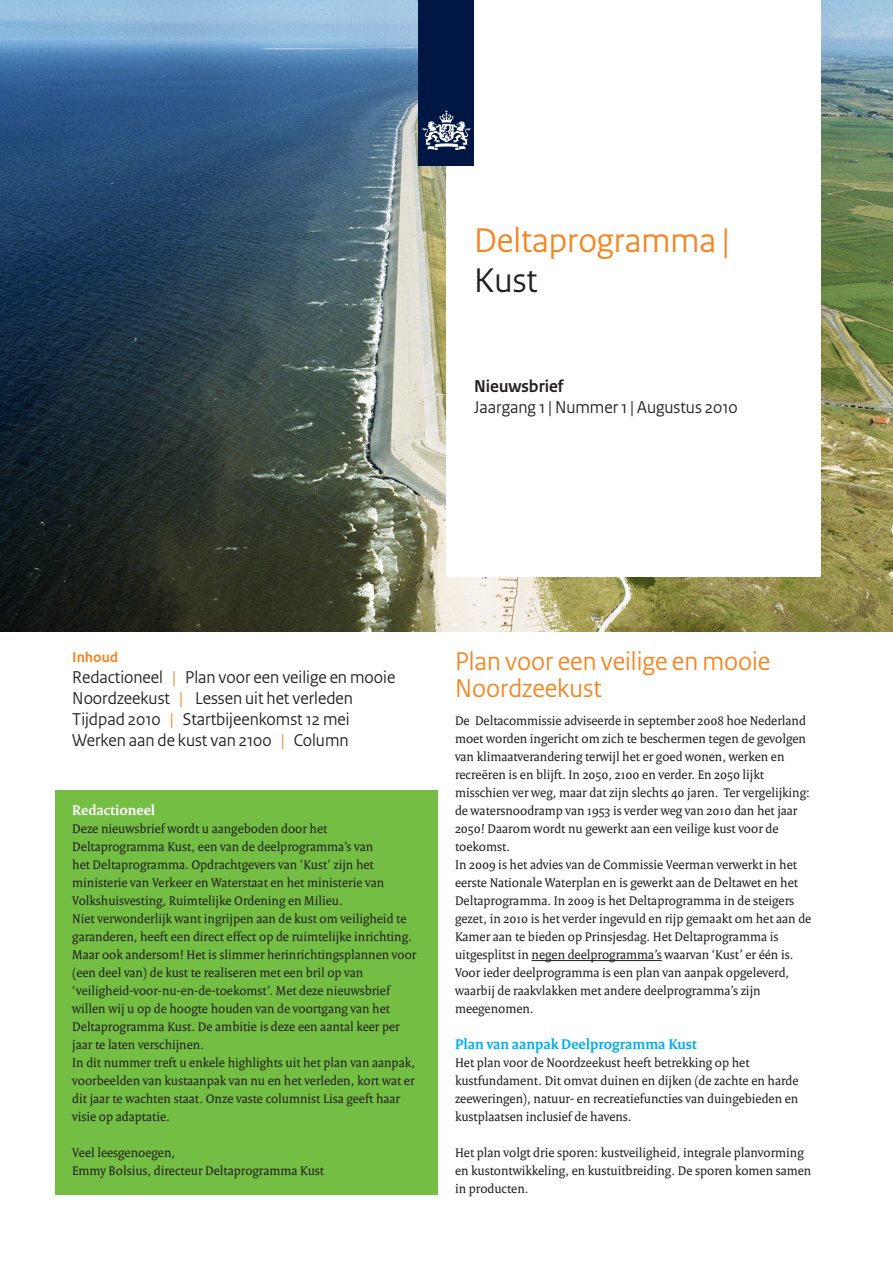
<style>
.page{position:relative;width:893px;height:1263px;background:#fff}
.page>*{position:absolute;margin:0;border:0;box-sizing:border-box;transform-origin:0 0}
._02_RO_Subtitel{font:36px/39.6px "Rijksoverheid Sans Heading";color:#f58520}
._03_RO_Kop{font:27px/27px "Rijksoverheid Sans Heading";color:#f58520}
._44_RO_Inhoud_Tekst{font:18px/21px "Rijksoverheid Sans Heading";color:#231f20}
._45_RO_Nieuwsbrief_N{font:18px/21px "Rijksoverheid Sans Heading";color:#231f20}
._05_RO_Alineakop{font:700 15px "Rijksoverheid Serif";color:#00aeef}
._05_RO_Alineakop-2{font:700 15px "Rijksoverheid Serif";color:#fff}
._43_RO_Inhoud_Kop{font:700 15px "Rijksoverheid Sans Text";color:#f58520}
._10_RO_Broodtekst{font:13.5px/18px "Rijksoverheid Serif";color:#231f20}
.s1{color:#231f20}
.s2{font-weight:700}
.s3{color:#f58520}
</style>
<div class="page">
<img style="left:0;top:0;width:893px;height:631px">
<hr style="left:532px;top:960px;width:130px;height:1px;background:#231f20">
<div style="left:446px;top:0;width:375px;height:576px;background:#fff"></div>
<div style="left:419px;top:0;width:55px;height:166px;background:#001643"></div>
<svg style="left:423px;top:110px;width:47px;height:40px"></svg>
<div style="left:55px;top:791px;width:383px;height:404px;background:#74bf43"></div>
<p class="_02_RO_Subtitel" style="left:474px;top:221px;width:257px">Deltaprogramma |<br><span class="s1">Kust</span></p>
<p class="_45_RO_Nieuwsbrief_N" style="left:474px;top:376px;width:265px"><span class="s2">Nieuwsbrief<br></span>Jaargang 1 | Nummer 1 | Augustus 2010</p>
<p class="_43_RO_Inhoud_Kop" style="left:72px;top:649px;width:47px">Inhoud</p>
<p class="_44_RO_Inhoud_Tekst" style="left:72px;top:667px;width:324px">Redactioneel <span class="s3">|</span> Plan voor een veilige en mooie<br>Noordzeekust <span class="s3">|</span> Lessen uit het verleden</p>
<p class="_44_RO_Inhoud_Tekst" style="left:72px;top:709px;width:279px">Tijdpad 2010 <span class="s3">|</span> Startbijeenkomst 12 mei</p>
<p class="_44_RO_Inhoud_Tekst" style="left:72px;top:730px;width:278px">Werken aan de kust van 2100 <span class="s3">|</span> Column</p>
<p class="_05_RO_Alineakop-2" style="left:72px;top:801px;width:84px">Redactioneel</p>
<p class="_10_RO_Broodtekst" style="left:72px;top:820px;width:303px">Deze nieuwsbrief wordt u aangeboden door het<br>Deltaprogramma Kust, een van de deelprogramma’s van</p>
<p class="_10_RO_Broodtekst" style="left:72px;top:856px;width:313px">het Deltaprogramma. Opdrachtgevers van ‘Kust’ zijn het ministerie van Verkeer en Waterstaat en het ministerie van<br>Volkshuisvesting, Ruimtelijke Ordening en Milieu.</p>
<p class="_10_RO_Broodtekst" style="left:72px;top:910px;width:346px">Niet verwonderlijk want ingrijpen aan de kust om veiligheid te garanderen, heeft een direct effect op de ruimtelijke inrichting.<br>Maar ook andersom! Het is slimmer herinrichtingsplannen voor (een deel van) de kust te realiseren met een bril op van</p>
<p class="_10_RO_Broodtekst" style="left:72px;top:982px;width:329px">‘veiligheid-voor-nu-en-de-toekomst’. Met deze nieuwsbrief willen wij u op de hoogte houden van de voortgang van het Deltaprogramma Kust. De ambitie is deze een aantal keer per jaar te laten verschijnen.</p>
<p class="_10_RO_Broodtekst" style="left:72px;top:1054px;width:344px">In dit nummer treft u enkele highlights uit het plan van aanpak, voorbeelden van kustaanpak van nu en het verleden, kort wat er dit jaar te wachten staat. Onze vaste columnist Lisa geeft haar visie op adaptatie.</p>
<p class="_10_RO_Broodtekst" style="left:72px;top:1144px;width:104px">Veel leesgenoegen,</p>
<p class="_10_RO_Broodtekst" style="left:72px;top:1162px;width:253px">Emmy Bolsius, directeur Deltaprogramma Kust</p>
<p class="_03_RO_Kop" style="left:455px;top:648px;width:317px">Plan voor een veilige en mooie<br>Noordzeekust</p>
<p class="_10_RO_Broodtekst" style="left:455px;top:712px;width:352px">De Deltacommissie adviseerde in september 2008 hoe Nederland moet worden ingericht om zich te beschermen tegen de gevolgen van klimaatverandering terwijl het er goed wonen, werken en recreëren is en blijft. In 2050, 2100 en verder. En 2050 lijkt</p>
<p class="_10_RO_Broodtekst" style="left:455px;top:784px;width:356px">misschien ver weg, maar dat zijn slechts 40 jaren. Ter vergelijking: de watersnoodramp van 1953 is verder weg van 2010 dan het jaar 2050! Daarom wordt nu gewerkt aan een veilige kust voor de toekomst.</p>
<p class="_10_RO_Broodtekst" style="left:455px;top:856px;width:358px">In 2009 is het advies van de Commissie Veerman verwerkt in het eerste Nationale Waterplan en is gewerkt aan de Deltawet en het Deltaprogramma. In 2009 is het Deltaprogramma in de steigers gezet, in 2010 is het verder ingevuld en rijp gemaakt om het aan de Kamer aan te bieden op Prinsjesdag. Het Deltaprogramma is uitgesplitst in negen deelprogramma’s waarvan ‘Kust’ er één is.<br>Voor ieder deelprogramma is een plan van aanpak opgeleverd, waarbij de raakvlakken met andere deelprogramma’s zijn meegenomen.</p>
<p class="_05_RO_Alineakop" style="left:455px;top:1035px;width:243px">Plan van aanpak Deelprogramma Kust</p>
<p class="_10_RO_Broodtekst" style="left:455px;top:1054px;width:296px">Het plan voor de Noordzeekust heeft betrekking op het</p>
<p class="_10_RO_Broodtekst" style="left:455px;top:1072px;width:345px;text-align:justify">kustfundament. Dit omvat duinen en dijken (de zachte en harde zeeweringen), natuur- en recreatiefuncties van duingebieden en kustplaatsen inclusief de havens.</p>
<p class="_10_RO_Broodtekst" style="left:455px;top:1144px;width:350px">Het plan volgt drie sporen: kustveiligheid, integrale planvorming</p>
<p class="_10_RO_Broodtekst" style="left:455px;top:1162px;width:358px">en kustontwikkeling, en kustuitbreiding. De sporen komen samen in producten.</p>
</div>
